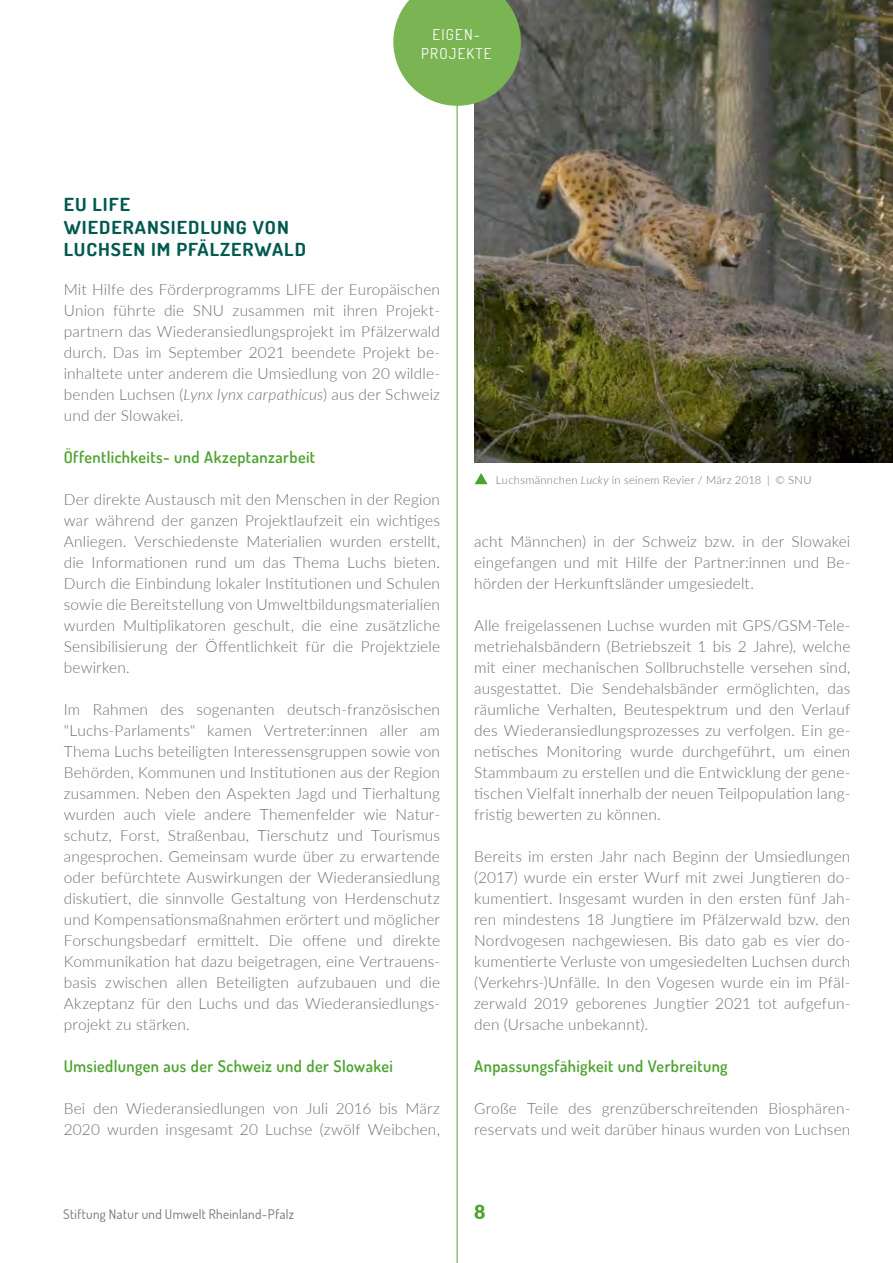
<style>
.page{position:relative;width:893px;height:1263px;background:#fff}
.page>*{position:absolute;margin:0;border:0;box-sizing:border-box;transform-origin:0 0}
.t1{font:900 19.5px "Lato";color:#4da32f}
.t2{font:700 18px/22.8px "Dosis";letter-spacing:.05em;color:#02594f;scale:1.09 1}
.t3{font:600 16.05px "Dosis";letter-spacing:.025em;color:#4da32f}
.t4{font:300 15.45px/21px "Lato";letter-spacing:.01em;color:#706f6f;text-align:justify}
.t5{font:15px/19.5px "Dosis";letter-spacing:.08em;color:#fff;text-align:center}
.t6{font:13.2px "Dosis";letter-spacing:.025em;color:#706f6f}
.t7{font:300 11.25px "Lato";letter-spacing:.025em;color:#706f6f}
.s1{font-style:italic}
</style>
<div class="page">
<hr style="left:457px;top:0;width:1px;height:1263px;background:#4da32f">
<img style="left:474px;top:0;width:419px;height:463px">
<svg style="left:393px;top:0;width:128px;height:106px;background:#84b362"></svg>
<svg style="left:475px;top:473px;width:13px;height:11px"></svg>
<p class="t5" style="left:421px;top:24px;width:72px">EIGEN-<br>PROJEKTE</p>
<p class="t2" style="left:64px;top:192px;width:224px">EU LIFE<br>WIEDERANSIEDLUNG VON<br>LUCHSEN IM PFÄLZERWALD</p>
<p class="t4" style="left:64px;top:278px;width:378px">Mit Hilfe des Förderprogramms LIFE der Europäischen Union führte die SNU zusammen mit ihren Projekt&shy;partnern das Wiederansiedlungsprojekt im Pfälzerwald durch. Das im September 2021 beendete Projekt be&shy;inhaltete unter anderem die Umsiedlung von 20 wildle&shy;benden Luchsen (<span class="s1">Lynx lynx carpathicus</span>) aus der Schweiz und der Slowakei.</p>
<p class="t3" style="left:64px;top:446px;width:253px">Öffentlichkeits- und Akzeptanzarbeit</p>
<p class="t4" style="left:64px;top:488px;width:378px">Der direkte Austausch mit den Menschen in der Region war während der ganzen Projektlaufzeit ein wichtiges Anliegen. Verschiedenste Materialien wurden erstellt, die Informationen rund um das Thema Luchs bieten.<br>Durch die Einbindung lokaler Institutionen und Schulen sowie die Bereitstellung von Umweltbildungsmaterialien wurden Multiplikatoren geschult, die eine zusätzliche Sensibilisierung der Öffentlichkeit für die Projektziele bewirken.</p>
<p class="t4" style="left:64px;top:698px;width:378px">Im Rahmen des sogenanten deutsch-französischen "Luchs-Parlaments" kamen Vertreter:innen aller am Thema Luchs beteiligten Interessensgruppen sowie von Behörden, Kommunen und Institutionen aus der Region zusammen. Neben den Aspekten Jagd und Tierhaltung wurden auch viele andere Themenfelder wie Natur&shy;schutz, Forst, Straßenbau, Tierschutz und Tourismus angesprochen. Gemeinsam wurde über zu erwartende oder befürchtete Auswirkungen der Wiederansiedlung diskutiert, die sinnvolle Gestaltung von Herdenschutz und Kompensationsmaßnahmen erörtert und möglicher Forschungsbedarf ermittelt. Die offene und direkte Kommunikation hat dazu beigetragen, eine Vertrauens&shy;basis zwischen allen Beteiligten aufzubauen und die Akzeptanz für den Luchs und das Wiederansiedlungs&shy;projekt zu stärken.</p>
<p class="t3" style="left:64px;top:1055px;width:331px">Umsiedlungen aus der Schweiz und der Slowakei</p>
<p class="t4" style="left:64px;top:1097px;width:378px">Bei den Wiederansiedlungen von Juli 2016 bis März<br>2020 wurden insgesamt 20 Luchse (zwölf Weibchen,</p>
<p class="t7" style="left:496px;top:472px;width:317px">Luchsmännchen <span class="s1">Lucky</span> in seinem Revier / März 2018 | © SNU</p>
<p class="t4" style="left:474px;top:530px;width:378px">acht Männchen) in der Schweiz bzw. in der Slowakei eingefangen und mit Hilfe der Partner:innen und Be&shy;hörden der Herkunftsländer umgesiedelt.</p>
<p class="t4" style="left:474px;top:614px;width:378px">Alle freigelassenen Luchse wurden mit GPS/GSM-Tele&shy;metriehalsbändern (Betriebszeit 1 bis 2 Jahre), welche mit einer mechanischen Sollbruchstelle versehen sind, ausgestattet. Die Sendehalsbänder ermöglichten, das räumliche Verhalten, Beutespektrum und den Verlauf des Wiederansiedlungsprozesses zu verfolgen. Ein ge&shy;netisches Monitoring wurde durchgeführt, um einen Stammbaum zu erstellen und die Entwicklung der gene&shy;tischen Vielfalt innerhalb der neuen Teilpopulation lang&shy;fristig bewerten zu können.</p>
<p class="t4" style="left:474px;top:845px;width:378px">Bereits im ersten Jahr nach Beginn der Umsiedlungen (2017) wurde ein erster Wurf mit zwei Jungtieren do&shy;kumentiert. Insgesamt wurden in den ersten fünf Jah&shy;ren mindestens 18 Jungtiere im Pfälzerwald bzw. den Nordvogesen nachgewiesen. Bis dato gab es vier do&shy;kumentierte Verluste von umgesiedelten Luchsen durch (Verkehrs-)Unfälle. In den Vogesen wurde ein im Pfäl&shy;zerwald 2019 geborenes Jungtier 2021 tot aufgefun&shy;den (Ursache unbekannt).</p>
<p class="t3" style="left:474px;top:1055px;width:255px">Anpassungsfähigkeit und Verbreitung</p>
<p class="t4" style="left:474px;top:1097px;width:378px">Große Teile des grenzüberschreitenden Biosphären&shy;reservats und weit darüber hinaus wurden von Luchsen</p>
<p class="t6" style="left:63px;top:1205px;width:233px">Stiftung Natur und Umwelt Rheinland-Pfalz</p>
<p class="t1" style="left:474px;top:1197px;width:13px">8</p>
</div>
